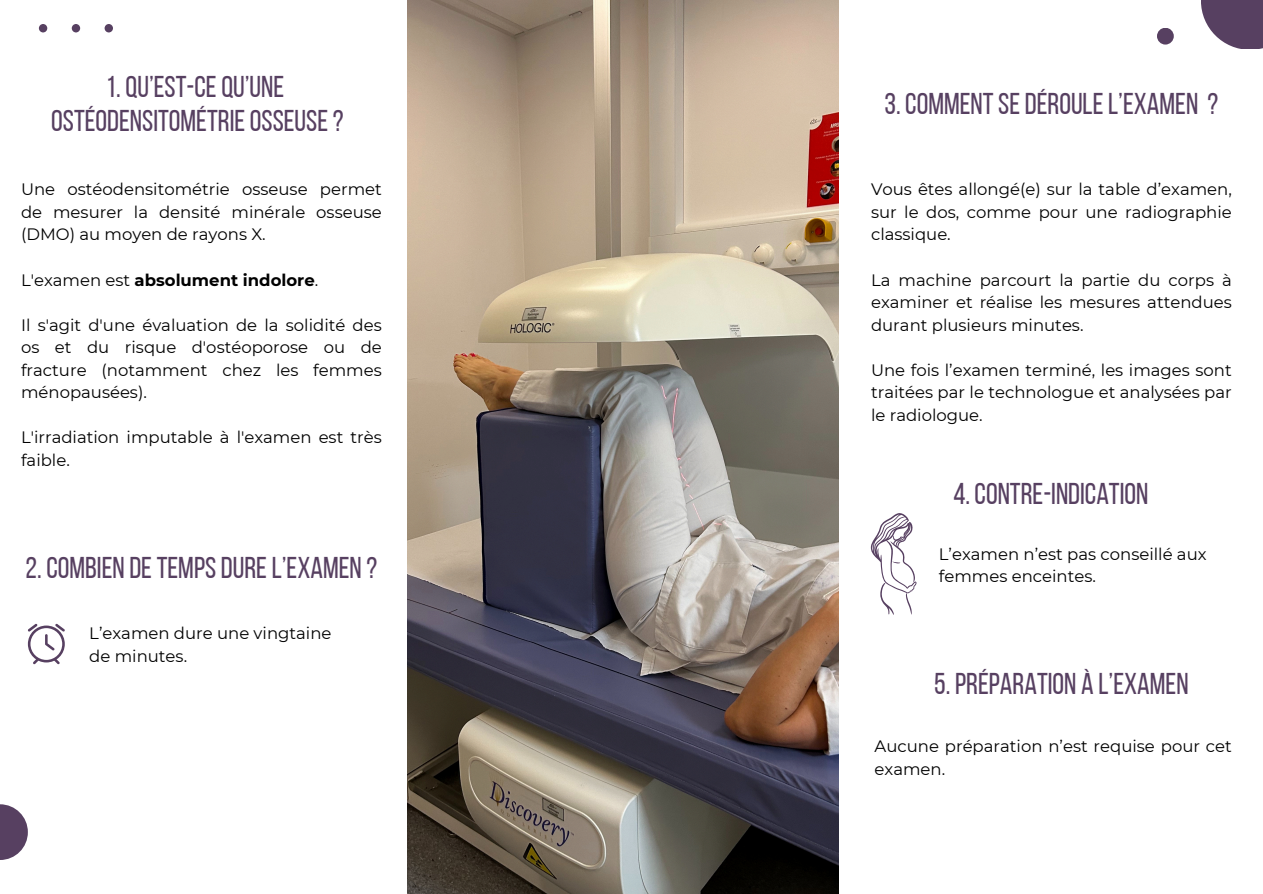
<style>
.page{position:relative;width:1263px;height:894px;background:#fff}
.page>*{position:absolute;margin:0;border:0;box-sizing:border-box;transform-origin:0 0}
.t1{font:30px "Bebas Neue";color:#574061}
.t2{font:16.5px/22.5px "Montserrat";color:#000;text-align:justify}
.t3{font:700 16.5px "Montserrat";color:#000}
.s1{font-weight:400}
</style>
<div class="page">
<svg style="left:38px;top:24px;width:75px;height:9px"></svg>
<svg style="left:0;top:804px;width:27px;height:55px"></svg>
<svg style="left:1157px;top:28px;width:17px;height:17px"></svg>
<div style="left:1201px;top:0;width:62px;height:48px;background:#574061"></div>
<svg style="left:871px;top:513px;width:45px;height:102px"></svg>
<svg style="left:28px;top:623px;width:37px;height:41px"></svg>
<img style="left:407px;top:0;width:431px;height:893px">
<p class="t1" style="left:106px;top:74px;width:180px">1. QU’EST-CEQU’UNE</p>
<p class="t1" style="left:51px;top:108px;width:294px">OSTÉODENSITOMÉTRIEOSSEUSE?</p>
<p class="t2" style="left:21px;top:178px;width:362px">Une ostéodensitométrie osseuse permet de mesurer la densité minérale osseuse (DMO) au moyen de rayons X.</p>
<p class="t3" style="left:21px;top:269px;width:299px"><span class="s1">L'examen est</span> absolument indolore<span class="s1">.</span></p>
<p class="t2" style="left:21px;top:313px;width:362px">Il s'agit d'une évaluation de la solidité des os et du risque d'ostéoporose ou de fracture (notamment chez les femmes ménopausées).</p>
<p class="t2" style="left:21px;top:426px;width:362px">L'irradiation imputable à l'examen est très faible.</p>
<p class="t1" style="left:26px;top:555px;width:353px">2. COMBIEN DETEMPSDUREL’EXAMEN ?</p>
<p class="t2" style="left:89px;top:621px;width:244px">L’examen dure une vingtaine</p>
<p class="t2" style="left:89px;top:644px;width:99px">de minutes.</p>
<p class="t1" style="left:884px;top:91px;width:336px">3. COMMENTSEDÉROULEL’EXAMEN ?</p>
<p class="t2" style="left:871px;top:178px;width:362px">Vous êtes allongé(e) sur la table d’examen, sur le dos, comme pour une radiographie classique.</p>
<p class="t2" style="left:871px;top:268px;width:362px">La machine parcourt la partie du corps à examiner et réalise les mesures attendues durant plusieurs minutes.</p>
<p class="t2" style="left:871px;top:358px;width:362px">Une fois l’examen terminé, les images sont traitées par le technologue et analysées par le radiologue.</p>
<p class="t1" style="left:953px;top:481px;width:197px">4. CONTRE-INDICATION</p>
<h1 class="t2" style="left:939px;top:542px;width:269px">L’examen n’est pas conseillé aux femmes enceintes.</h1>
<p class="t1" style="left:934px;top:671px;width:256px">5. PRÉPARATION À L’EXAMEN</p>
<p class="t2" style="left:875px;top:734px;width:359px">Aucune préparation n’est requise pour cet examen.</p>
</div>
